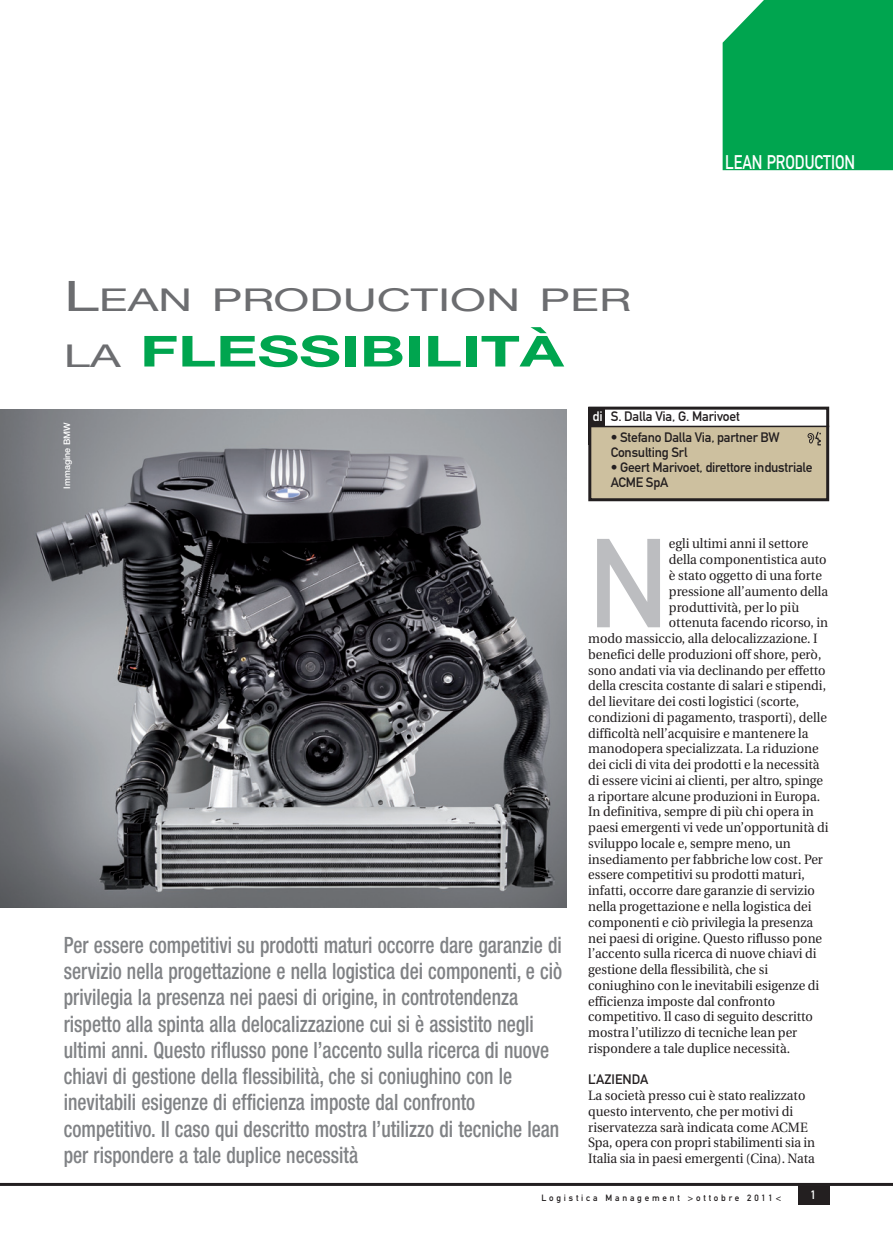
<style>
.page{position:relative;width:893px;height:1234px;background:#fff}
.page>*{position:absolute;margin:0;border:0;box-sizing:border-box;transform-origin:0 0}
._03_testo-ok{font:124.05px "DIN Mittelschrift";color:#bcbdc0;scale:.95 1}
.t1{font:700 42.75px "Helvetica Neue LT Std";color:#00a54f;scale:1.5 1}
.t2{font:31.5px "Helvetica Neue LT Std";color:#6c6d70;scale:1.5 1}
._03_SOMMARIO{font:500 condensed 22.5px/26.2px "Helvetica Neue LT Std";color:#808285;scale:.87 1}
.t3{font:19.5px "DIN Mittelschrift";color:#fff;scale:.8 1}
._03_testo-ok-2{font:13.5px/15.8px "Utopia";color:#231f20;scale:.95 1}
._03_TITOLETTO-OK{font:13.5px/15px "DIN Mittelschrift";letter-spacing:-.015em;color:#231f20}
.t4{font:12px "DIN Mittelschrift Alternate";color:#fff}
.t5{font:9px "DIN Mittelschrift Alternate";letter-spacing:.31em;color:#231f20}
.t6{font:500 9px "Helvetica Neue LT Std";color:#fff}
.s1{font-size:42px}
.s2{font-weight:400;font-size:31.5px;color:#6c6d70}
.s3{color:#fff}
</style>
<div class="page">
<div style="left:723px;top:0;width:170px;height:170px;background:#00a54f"></div>
<div style="left:798px;top:1184px;width:31px;height:20px;background:#231f20"></div>
<hr style="left:0;top:1182px;width:893px;height:3px;background:#231f20">
<img style="left:0;top:409px;width:567px;height:498px">
<div style="left:588px;top:406px;width:19px;height:38px;background:#231f20"></div>
<div style="left:606px;top:408px;width:223px;height:18px;background:#fff"></div>
<div style="left:589px;top:426px;width:240px;height:73px;background:#cdc09f"></div>
<div style="left:588px;top:406px;width:241px;height:95px;border:3px solid #231f20"></div>
<hr style="left:590px;top:425px;width:239px;height:2px;background:#231f20">
<svg style="left:808px;top:431px;width:13px;height:14px"></svg>
<p class="t2" style="left:64px;top:281px;width:380px"><span class="s1">L</span>EAN PRODUCTION PER</p>
<p class="t1" style="left:64px;top:325px;width:335px"><span class="s2">LA</span> FLESSIBILITÀ</p>
<p class="t3" style="left:725px;top:151px;width:164px">LEAN PRODUCTION</p>
<p class="t6" style="left:62px;top:488px;width:68px;rotate:-90deg">Immagine BMW</p>
<p class="_03_SOMMARIO" style="left:64px;top:931px;width:574px">Per essere competitivi su prodotti maturi occorre dare garanzie di servizio nella progettazione e nella logistica dei componenti, e ciò privilegia la presenza nei paesi di origine, in controtendenza rispetto alla spinta alla delocalizzazione cui si è assistito negli ultimi anni. Questo riflusso pone l’accento sulla ricerca di nuove chiavi di gestione della flessibilità, che si coniughino con le inevitabili esigenze di efficienza imposte dal confronto competitivo. Il caso qui descritto mostra l’utilizzo di tecniche lean per rispondere a tale duplice necessità</p>
<p class="_03_TITOLETTO-OK" style="left:592px;top:409px;width:149px"><span class="s3">di</span> S. Dalla Via, G. Marivoet</p>
<p class="_03_TITOLETTO-OK" style="left:611px;top:430px;width:170px">• Stefano Dalla Via, partner BW<br>Consulting Srl</p>
<p class="_03_TITOLETTO-OK" style="left:611px;top:460px;width:203px">• Geert Marivoet, direttore industriale</p>
<p class="_03_TITOLETTO-OK" style="left:611px;top:475px;width:59px">ACME SpA</p>
<p class="_03_testo-ok" style="left:588px;top:510px;width:86px">N</p>
<p class="_03_testo-ok-2" style="left:669px;top:536px;width:148px">egli ultimi anni il settore</p>
<p class="_03_testo-ok-2" style="left:669px;top:552px;width:168px">della componentistica auto</p>
<p class="_03_testo-ok-2" style="left:669px;top:567px;width:163px">è stato oggetto di una forte</p>
<p class="_03_testo-ok-2" style="left:669px;top:583px;width:169px">pressione all’aumento della</p>
<p class="_03_testo-ok-2" style="left:669px;top:599px;width:139px">produttività, per lo più</p>
<p class="_03_testo-ok-2" style="left:669px;top:615px;width:169px">ottenuta facendo ricorso, in</p>
<p class="_03_testo-ok-2" style="left:588px;top:630px;width:243px">modo massiccio, alla delocalizzazione. I</p>
<p class="_03_testo-ok-2" style="left:588px;top:646px;width:247px">benefici delle produzioni off shore, però,</p>
<p class="_03_testo-ok-2" style="left:588px;top:662px;width:251px">sono andati via via declinando per effetto</p>
<p class="_03_testo-ok-2" style="left:588px;top:678px;width:252px">della crescita costante di salari e stipendi,</p>
<p class="_03_testo-ok-2" style="left:588px;top:693px;width:224px">del lievitare dei costi logistici (scorte,</p>
<p class="_03_testo-ok-2" style="left:588px;top:709px;width:253px">condizioni di pagamento, trasporti), delle</p>
<p class="_03_testo-ok-2" style="left:588px;top:725px;width:233px">difficoltà nell’acquisire e mantenere la</p>
<p class="_03_testo-ok-2" style="left:588px;top:741px;width:244px">manodopera specializzata. La riduzione</p>
<p class="_03_testo-ok-2" style="left:588px;top:756px;width:245px">dei cicli di vita dei prodotti e la necessità</p>
<p class="_03_testo-ok-2" style="left:588px;top:772px;width:249px">di essere vicini ai clienti, per altro, spinge</p>
<p class="_03_testo-ok-2" style="left:588px;top:788px;width:246px">a riportare alcune produzioni in Europa.</p>
<p class="_03_testo-ok-2" style="left:588px;top:804px;width:239px">In definitiva, sempre di più chi opera in</p>
<p class="_03_testo-ok-2" style="left:588px;top:819px;width:254px">paesi emergenti vi vede un’opportunità di</p>
<p class="_03_testo-ok-2" style="left:588px;top:835px;width:215px">sviluppo locale e, sempre meno, un</p>
<p class="_03_testo-ok-2" style="left:588px;top:851px;width:249px">insediamento per fabbriche low cost. Per</p>
<p class="_03_testo-ok-2" style="left:588px;top:867px;width:229px">essere competitivi su prodotti maturi,</p>
<p class="_03_testo-ok-2" style="left:588px;top:882px;width:240px">infatti, occorre dare garanzie di servizio</p>
<p class="_03_testo-ok-2" style="left:588px;top:898px;width:236px">nella progettazione e nella logistica dei</p>
<p class="_03_testo-ok-2" style="left:588px;top:914px;width:238px">componenti e ciò privilegia la presenza</p>
<p class="_03_testo-ok-2" style="left:588px;top:930px;width:248px">nei paesi di origine. Questo riflusso pone</p>
<p class="_03_testo-ok-2" style="left:588px;top:945px;width:242px">l’accento sulla ricerca di nuove chiavi di</p>
<p class="_03_testo-ok-2" style="left:588px;top:961px;width:191px">gestione della flessibilità, che si</p>
<p class="_03_testo-ok-2" style="left:588px;top:977px;width:245px">coniughino con le inevitabili esigenze di</p>
<p class="_03_testo-ok-2" style="left:588px;top:993px;width:198px">efficienza imposte dal confronto</p>
<p class="_03_testo-ok-2" style="left:588px;top:1008px;width:238px">competitivo. Il caso di seguito descritto</p>
<p class="_03_testo-ok-2" style="left:588px;top:1024px;width:222px">mostra l’utilizzo di tecniche lean per</p>
<p class="_03_testo-ok-2" style="left:588px;top:1040px;width:214px">rispondere a tale duplice necessità.</p>
<p class="_03_TITOLETTO-OK" style="left:588px;top:1071px;width:62px">L’AZIENDA</p>
<p class="_03_testo-ok-2" style="left:588px;top:1087px;width:240px">La società presso cui è stato realizzato questo intervento, che per motivi di riservatezza sarà indicata come ACME Spa, opera con propri stabilimenti sia in Italia sia in paesi emergenti (Cina). Nata</p>
<p class="t5" style="left:541px;top:1191px;width:241px">Logistica Management &gt;ottobre 2011&lt;</p>
<p class="t4" style="left:810px;top:1187px;width:7px">1</p>
</div>
